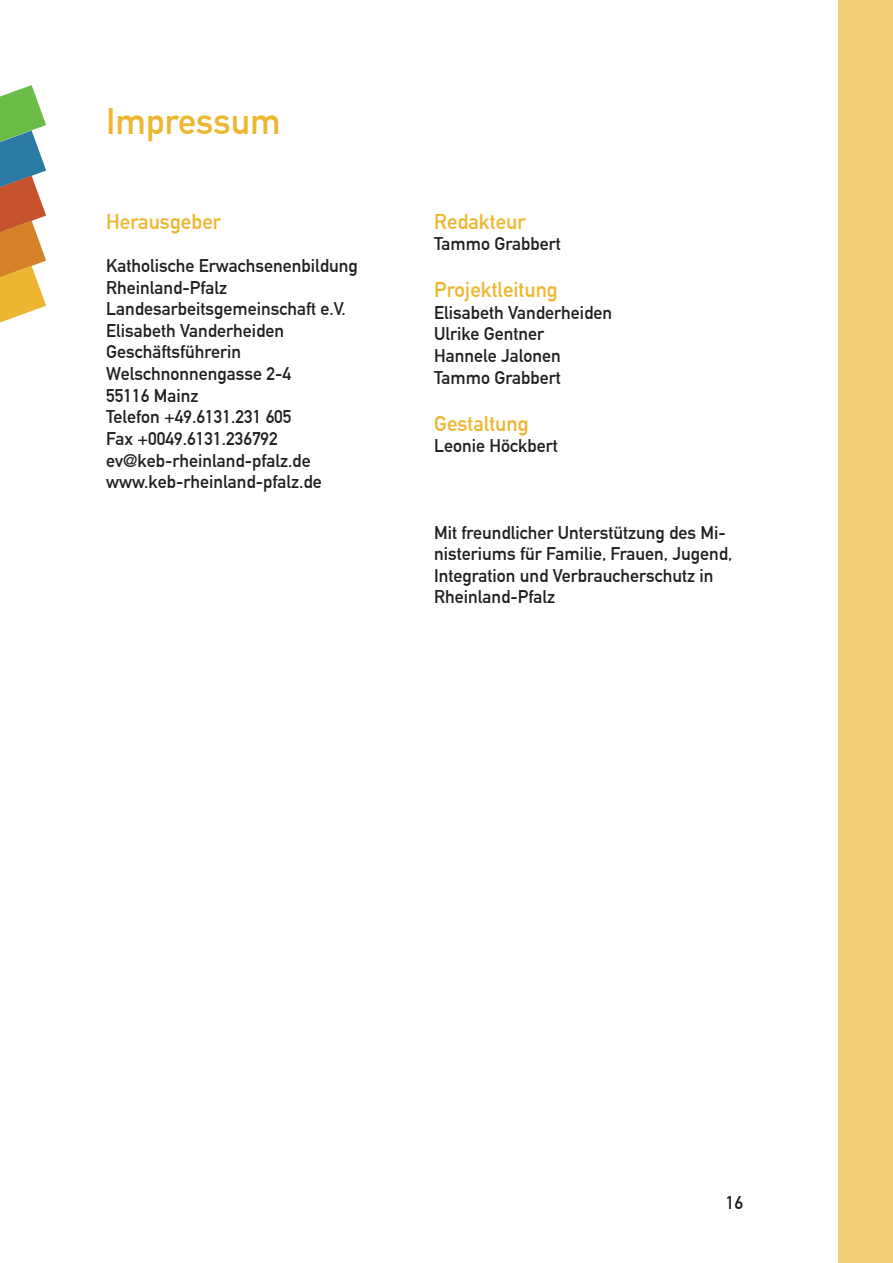
<style>
.page{position:relative;width:893px;height:1263px;background:#fff}
.page>*{position:absolute;margin:0;border:0;box-sizing:border-box;transform-origin:0 0}
.t1{font:700 36px "DIN Alternate";color:#edb630}
.t2{font:700 21px "DIN Alternate";color:#edb630}
.t3{font:700 18px/21.6px "DIN Alternate";color:#231f20}
</style>
<div class="page">
<svg style="left:0;top:85px;width:46px;height:238px"></svg>
<div style="left:839px;top:0;width:54px;height:1263px;background:#f1cf76"></div>
<h1 class="t1" style="left:106px;top:94px;width:176px">Impressum</h1>
<p class="t2" style="left:106px;top:205px;width:116px">Herausgeber</p>
<p class="t3" style="left:106px;top:254px;width:253px">Katholische Erwachsenenbildung<br>Rheinland-Pfalz<br>Landesarbeitsgemeinschaft e.V.<br>Elisabeth Vanderheiden<br>Geschäftsführerin<br>Welschnonnengasse 2-4<br>55116 Mainz<br>Telefon +49.6131.231 605<br>Fax +0049.6131.236792 ev@keb-rheinland-pfalz.de www.keb-rheinland-pfalz.de</p>
<p class="t2" style="left:434px;top:205px;width:93px">Redakteur</p>
<p class="t3" style="left:434px;top:232px;width:128px">Tammo Grabbert</p>
<p class="t2" style="left:434px;top:274px;width:125px">Projektleitung</p>
<p class="t3" style="left:434px;top:301px;width:179px">Elisabeth Vanderheiden<br>Ulrike Gentner<br>Hannele Jalonen<br>Tammo Grabbert</p>
<p class="t2" style="left:434px;top:407px;width:96px">Gestaltung</p>
<p class="t3" style="left:434px;top:434px;width:125px">Leonie Höckbert</p>
<p class="t3" style="left:434px;top:520px;width:300px">Mit freundlicher Unterstützung des Mi&shy;nisteriums für Familie, Frauen, Jugend, Integration und Verbraucherschutz in Rheinland-Pfalz</p>
<p class="t3" style="left:726px;top:1190px;width:19px">16</p>
</div>
